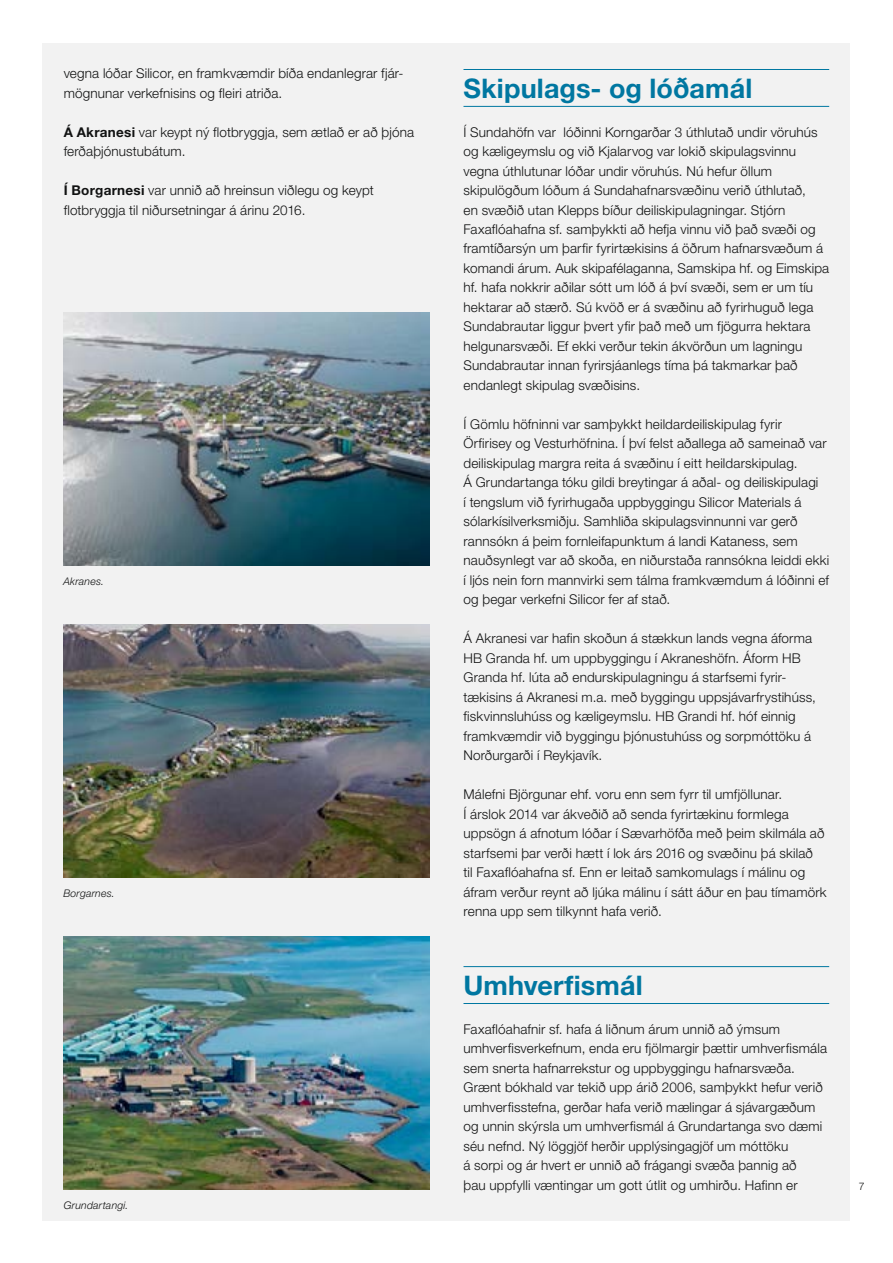
<style>
.page{position:relative;width:893px;height:1263px;background:#fff}
.page>*{position:absolute;margin:0;border:0;box-sizing:border-box;transform-origin:0 0}
.t1{font:700 27px "Helvetica Neue LT Std";letter-spacing:.005em;color:#0077a1}
.t2{font:300 13.5px/19.5px "Helvetica Neue LT Std";letter-spacing:.01em;color:#111212}
.t3{font:italic 300 10.5px "Helvetica Neue LT Std";letter-spacing:.02em;color:#111212}
.t4{font:300 10.5px "Helvetica Neue LT Std";color:#111212}
.s1{font-weight:700}
</style>
<div class="page">
<div style="left:43px;top:43px;width:807px;height:1177px;background:#f2f2f2"></div>
<hr style="left:463px;top:69px;width:366px;height:1px;background:#0077a1">
<hr style="left:463px;top:106px;width:366px;height:1px;background:#0077a1">
<hr style="left:463px;top:966px;width:366px;height:1px;background:#0077a1">
<hr style="left:463px;top:1003px;width:366px;height:1px;background:#0077a1">
<img style="left:64px;top:936px;width:365px;height:254px">
<img style="left:63px;top:624px;width:366px;height:254px">
<img style="left:63px;top:312px;width:366px;height:254px">
<p class="t2" style="left:64px;top:63px;width:341px">vegna lóðar Silicor, en framkvæmdir bíða endanlegrar fjár&shy;mögnunar verkefnisins og fleiri atriða.</p>
<p class="t2" style="left:64px;top:122px;width:352px"><span class="s1">Á Akranesi</span> var keypt ný flotbryggja, sem ætlað er að þjóna ferðaþjónustubátum.</p>
<p class="t2" style="left:64px;top:180px;width:312px"><span class="s1">Í Borgarnesi</span> var unnið að hreinsun viðlegu og keypt flotbryggja til niðursetningar á árinu 2016.</p>
<p class="t3" style="left:63px;top:575px;width:42px">Akranes.</p>
<p class="t3" style="left:63px;top:887px;width:53px">Borgarnes.</p>
<p class="t3" style="left:64px;top:1199px;width:66px">Grundartangi.</p>
<h1 class="t1" style="left:463px;top:71px;width:290px">Skipulags- og lóðamál</h1>
<p class="t2" style="left:463px;top:122px;width:367px">Í Sundahöfn var lóðinni Korngarðar 3 úthlutað undir vöruhús og kæligeymslu og við Kjalarvog var lokið skipulagsvinnu vegna úthlutunar lóðar undir vöruhús. Nú hefur öllum skipulögðum lóðum á Sundahafnarsvæðinu verið úthlutað,<br>en svæðið utan Klepps bíður deiliskipulagningar. Stjórn Faxaflóahafna sf. samþykkti að hefja vinnu við það svæði og framtíðarsýn um þarfir fyrirtækisins á öðrum hafnarsvæðum á komandi árum. Auk skipafélaganna, Samskipa hf. og Eimskipa hf. hafa nokkrir aðilar sótt um lóð á því svæði, sem er um tíu hektarar að stærð. Sú kvöð er á svæðinu að fyrirhuguð lega Sundabrautar liggur þvert yfir það með um fjögurra hektara helgunarsvæði. Ef ekki verður tekin ákvörðun um lagningu Sundabrautar innan fyrirsjáanlegs tíma þá takmarkar það endanlegt skipulag svæðisins.</p>
<p class="t2" style="left:463px;top:414px;width:367px">Í Gömlu höfninni var samþykkt heildardeiliskipulag fyrir Örfirisey og Vesturhöfnina. Í því felst aðallega að sameinað var deiliskipulag margra reita á svæðinu í eitt heildarskipulag.<br>Á Grundartanga tóku gildi breytingar á aðal- og deiliskipulagi<br>í tengslum við fyrirhugaða uppbyggingu Silicor Materials á sólarkísilverksmiðju. Samhliða skipulagsvinnunni var gerð rannsókn á þeim fornleifapunktum á landi Kataness, sem nauðsynlegt var að skoða, en niðurstaða rannsókna leiddi ekki í ljós nein forn mannvirki sem tálma framkvæmdum á lóðinni ef og þegar verkefni Silicor fer af stað.</p>
<p class="t2" style="left:463px;top:629px;width:354px">Á Akranesi var hafin skoðun á stækkun lands vegna áforma HB Granda hf. um uppbyggingu í Akraneshöfn. Áform HB Granda hf. lúta að endurskipulagningu á starfsemi fyrir&shy;tækisins á Akranesi m.a. með byggingu uppsjávarfrystihúss, fiskvinnsluhúss og kæligeymslu. HB Grandi hf. hóf einnig framkvæmdir við byggingu þjónustuhúss og sorpmóttöku á Norðurgarði í Reykjavík.</p>
<p class="t2" style="left:463px;top:785px;width:365px">Málefni Björgunar ehf. voru enn sem fyrr til umfjöllunar.<br>Í árslok 2014 var ákveðið að senda fyrirtækinu formlega uppsögn á afnotum lóðar í Sævarhöfða með þeim skilmála að starfsemi þar verði hætt í lok árs 2016 og svæðinu þá skilað<br>til Faxaflóahafna sf. Enn er leitað samkomulags í málinu og áfram verður reynt að ljúka málinu í sátt áður en þau tímamörk renna upp sem tilkynnt hafa verið.</p>
<h1 class="t1" style="left:463px;top:968px;width:181px">Umhverfismál</h1>
<p class="t2" style="left:463px;top:1019px;width:365px">Faxaflóahafnir sf. hafa á liðnum árum unnið að ýmsum umhverfisverkefnum, enda eru fjölmargir þættir umhverfismála sem snerta hafnarrekstur og uppbyggingu hafnarsvæða.<br>Grænt bókhald var tekið upp árið 2006, samþykkt hefur verið umhverfisstefna, gerðar hafa verið mælingar á sjávargæðum og unnin skýrsla um umhverfismál á Grundartanga svo dæmi séu nefnd. Ný löggjöf herðir upplýsingagjöf um móttöku<br>á sorpi og ár hvert er unnið að frágangi svæða þannig að<br>þau uppfylli væntingar um gott útlit og umhirðu. Hafinn er</p>
<p class="t4" style="left:859px;top:1179px;width:7px">7</p>
</div>
